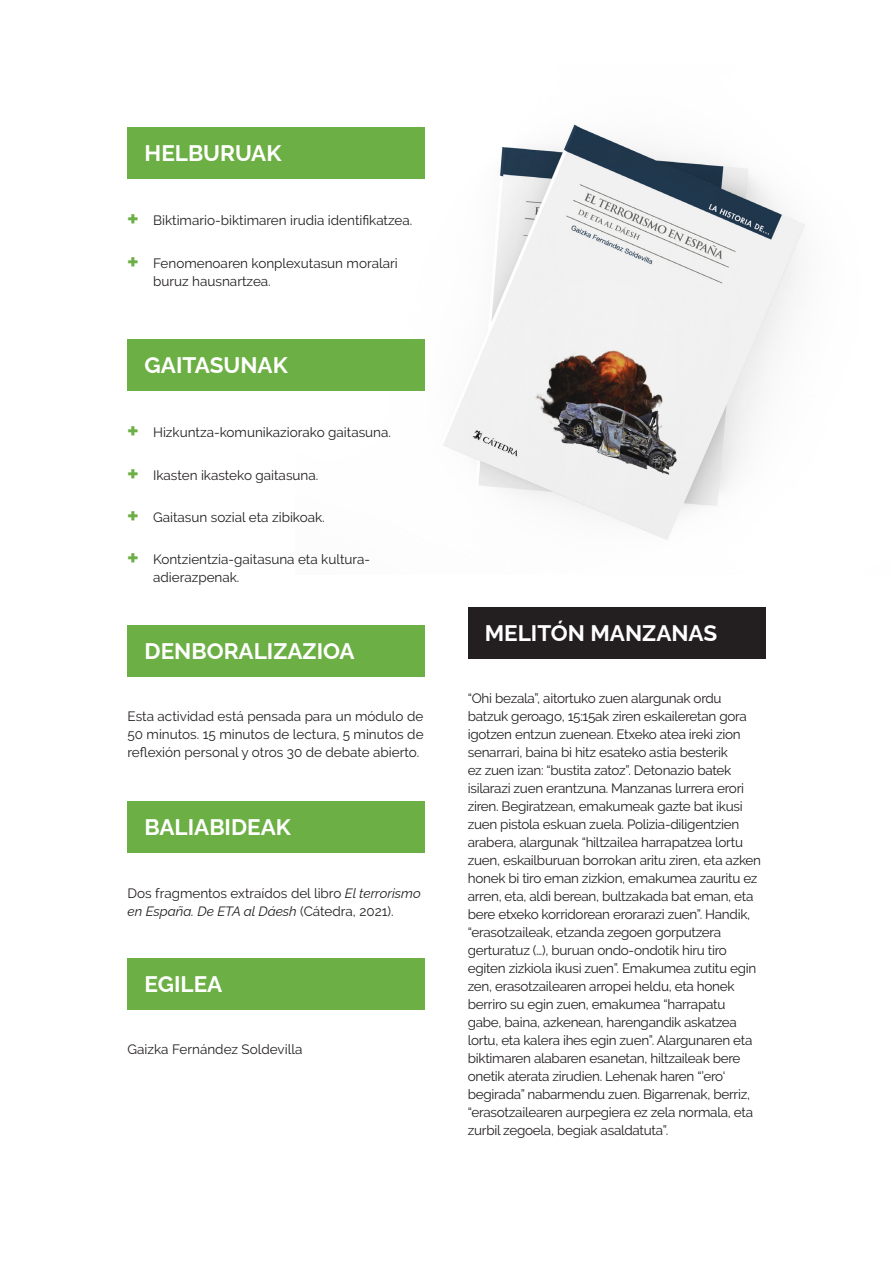
<style>
.page{position:relative;width:893px;height:1263px;background:#fff}
.page>*{position:absolute;margin:0;border:0;box-sizing:border-box;transform-origin:0 0}
.t1{font:100 22.5px "Raleway";color:#fff}
.t2{font:13.5px/18px "Raleway";letter-spacing:-.02em;color:#231f20;text-align:justify}
.t3{font:13.5px/18px "Raleway";color:#231f20}
.s1{font-family:"GT Walsheim";font-weight:900;font-size:19.5px;color:#6caf44}
.s2{font-weight:100;font-style:italic}
</style>
<div class="page">
<img style="left:295px;top:124px;width:510px;height:416px">
<div style="left:128px;top:128px;width:297px;height:51px;background:#6caf44"></div>
<div style="left:128px;top:626px;width:297px;height:51px;background:#6caf44"></div>
<div style="left:468px;top:608px;width:297px;height:51px;background:#231f20"></div>
<div style="left:128px;top:802px;width:297px;height:51px;background:#6caf44"></div>
<div style="left:128px;top:958px;width:297px;height:51px;background:#6caf44"></div>
<div style="left:128px;top:339px;width:297px;height:51px;background:#6caf44"></div>
<p class="t1" style="left:145px;top:135px;width:138px">HELBURUAK</p>
<p class="t3" style="left:128px;top:212px;width:286px"><span class="s1">+</span> Biktimario-biktimaren irudia identifikatzea.</p>
<p class="t3" style="left:153px;top:254px;width:246px;text-indent:-26px"><span class="s1">+</span> Fenomenoaren konplexutasun moralari buruz hausnartzea.</p>
<p class="t1" style="left:145px;top:347px;width:145px">GAITASUNAK</p>
<p class="t3" style="left:128px;top:423px;width:265px"><span class="s1">+</span> Hizkuntza-komunikaziorako gaitasuna.</p>
<p class="t3" style="left:128px;top:466px;width:192px"><span class="s1">+</span> Ikasten ikasteko gaitasuna.</p>
<p class="t3" style="left:128px;top:508px;width:199px"><span class="s1">+</span> Gaitasun sozial eta zibikoak.</p>
<p class="t3" style="left:153px;top:550px;width:219px;text-indent:-26px"><span class="s1">+</span> Kontzientzia-gaitasuna eta kultura&shy;adierazpenak.</p>
<p class="t1" style="left:145px;top:633px;width:212px">DENBORALIZAZIOA</p>
<p class="t2" style="left:128px;top:707px;width:298px">Esta actividad está pensada para un módulo de 50 minutos. 15 minutos de lectura, 5 minutos de reflexión personal y otros 30 de debate abierto.</p>
<p class="t1" style="left:145px;top:809px;width:148px">BALIABIDEAK</p>
<p class="t3" style="left:128px;top:884px;width:295px">Dos fragmentos extraídos del libro <span class="s2">El terrorismo en España. De ETA al Dáesh</span> (Cátedra, 2021).</p>
<p class="t1" style="left:145px;top:966px;width:79px">EGILEA</p>
<p class="t3" style="left:128px;top:1040px;width:176px">Gaizka Fernández Soldevilla</p>
<p class="t1" style="left:485px;top:615px;width:234px">MELITÓN MANZANAS</p>
<p class="t2" style="left:468px;top:689px;width:295px;text-align:left">“Ohi bezala”, aitortuko zuen alargunak ordu batzuk geroago, 15:15ak ziren eskaileretan gora igotzen entzun zuenean. Etxeko atea ireki zion senarrari, baina bi hitz esateko astia besterik<br>ez zuen izan: “bustita zatoz”. Detonazio batek isilarazi zuen erantzuna. Manzanas lurrera erori ziren. Begiratzean, emakumeak gazte bat ikusi zuen pistola eskuan zuela. Polizia-diligentzien arabera, alargunak “hiltzailea harrapatzea lortu zuen, eskailburuan borrokan aritu ziren, eta azken honek bi tiro eman zizkion, emakumea zauritu ez arren, eta, aldi berean, bultzakada bat eman, eta bere etxeko korridorean erorarazi zuen”. Handik, “erasotzaileak, etzanda zegoen gorputzera gerturatuz (…), buruan ondo-ondotik hiru tiro egiten zizkiola ikusi zuen”. Emakumea zutitu egin zen, erasotzailearen arropei heldu, eta honek berriro su egin zuen, emakumea “harrapatu gabe, baina, azkenean, harengandik askatzea lortu, eta kalera ihes egin zuen”. Alargunaren eta biktimaren alabaren esanetan, hiltzaileak bere onetik aterata zirudien. Lehenak haren “’ero‘ begirada” nabarmendu zuen. Bigarrenak, berriz, “erasotzailearen aurpegiera ez zela normala, eta zurbil zegoela, begiak asaldatuta”.</p>
</div>
